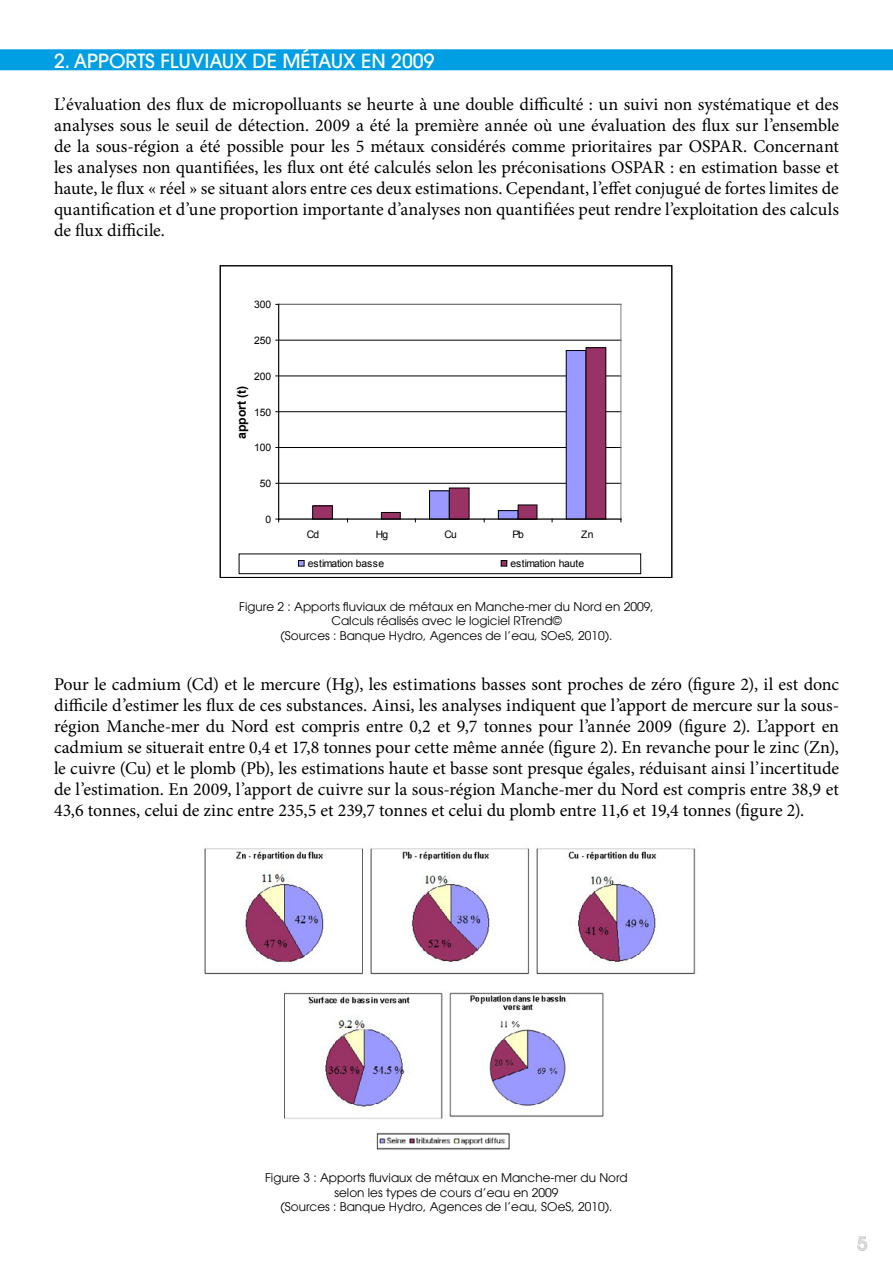
<style>
.page{position:relative;width:893px;height:1263px;background:#fff}
.page>*{position:absolute;margin:0;border:0;box-sizing:border-box;transform-origin:0 0}
.t1{font:500 19.5px "Avant Garde LT";color:#fff}
.t2{font:18px/21px "Minion Pro";letter-spacing:-.005em;color:#000;text-align:justify}
.t3{font:500 18px "Avant Garde LT";color:#dadada}
.t4{font:700 12.3px "Arial";letter-spacing:.005em;color:#000}
.t5{font:12px/14.4px "Avant Garde LT";color:#000;text-align:center}
.t6{font:10.35px "Arial";letter-spacing:-.01em;color:#000}
</style>
<div class="page">
<svg style="left:857px;top:1236px;width:10px;height:15px"></svg>
<div style="left:0;top:49px;width:893px;height:21px;background:#009fe3"></div>
<hr style="left:279px;top:483px;width:342px;height:1px;background:#000">
<hr style="left:279px;top:447px;width:342px;height:1px;background:#000">
<hr style="left:279px;top:411px;width:342px;height:1px;background:#000">
<hr style="left:279px;top:376px;width:342px;height:1px;background:#000">
<hr style="left:279px;top:340px;width:342px;height:1px;background:#000">
<hr style="left:279px;top:304px;width:342px;height:1px;background:#808080">
<hr style="left:620px;top:304px;width:1px;height:215px;background:#808080">
<div style="left:429px;top:491px;width:20px;height:28px;background:#99f"></div>
<div style="left:429px;top:490px;width:21px;height:29px;border:1px solid #000"></div>
<div style="left:498px;top:511px;width:20px;height:8px;background:#99f"></div>
<div style="left:498px;top:510px;width:21px;height:9px;border:1px solid #000"></div>
<div style="left:566px;top:350px;width:20px;height:169px;background:#99f"></div>
<div style="left:313px;top:506px;width:19px;height:13px;background:#936"></div>
<div style="left:312px;top:505px;width:21px;height:14px;border:1px solid #000"></div>
<div style="left:381px;top:512px;width:19px;height:7px;background:#936"></div>
<div style="left:381px;top:512px;width:20px;height:7px;border:1px solid #000"></div>
<div style="left:449px;top:488px;width:20px;height:31px;background:#936"></div>
<div style="left:449px;top:487px;width:21px;height:32px;border:1px solid #000"></div>
<div style="left:518px;top:505px;width:19px;height:14px;background:#936"></div>
<div style="left:518px;top:504px;width:19px;height:15px;border:1px solid #000"></div>
<div style="left:586px;top:348px;width:20px;height:171px;background:#936"></div>
<div style="left:586px;top:347px;width:20px;height:172px;border:1px solid #000"></div>
<hr style="left:278px;top:304px;width:1px;height:215px;background:#000">
<hr style="left:279px;top:519px;width:342px;height:1px;background:#000">
<div style="left:239px;top:554px;width:402px;height:20px;border:1px solid #000"></div>
<div style="left:298px;top:560px;width:7px;height:7px;border:1px solid #000"></div>
<div style="left:501px;top:560px;width:6px;height:7px;border:1px solid #000"></div>
<div style="left:220px;top:266px;width:452px;height:311px;border:1px solid #000"></div>
<img style="left:204px;top:848px;width:492px;height:301px">
<p class="t1" style="left:54px;top:49px;width:382px">2. APPORTS FLUVIAUX DE MÉTAUX EN 2009</p>
<p class="t2" style="left:54px;top:94px;width:786px">L’évaluation des flux de micropolluants se heurte à une double difficulté : un suivi non systématique et des analyses sous le seuil de détection. 2009 a été la première année où une évaluation des flux sur l’ensemble de la sous-région a été possible pour les 5 métaux considérés comme prioritaires par OSPAR. Concernant les analyses non quantifiées, les flux ont été calculés selon les préconisations OSPAR : en estimation basse et haute, le flux « réel » se situant alors entre ces deux estimations. Cependant, l’effet conjugué de fortes limites de quantification et d’une proportion importante d’analyses non quantifiées peut rendre l’exploitation des calculs de flux difficile.</p>
<p class="t6" style="left:254px;top:298px;width:19px">300</p>
<p class="t6" style="left:254px;top:334px;width:19px">250</p>
<p class="t6" style="left:254px;top:369px;width:19px">200</p>
<p class="t4" style="left:233px;top:439px;width:55px;rotate:-90deg">apport (t)</p>
<p class="t6" style="left:254px;top:405px;width:19px">150</p>
<p class="t6" style="left:254px;top:441px;width:19px">100</p>
<p class="t6" style="left:260px;top:477px;width:13px">50</p>
<p class="t6" style="left:265px;top:512px;width:7px">0</p>
<p class="t6" style="left:307px;top:527px;width:14px">Cd</p>
<p class="t6" style="left:376px;top:527px;width:14px">Hg</p>
<p class="t6" style="left:445px;top:527px;width:14px">Cu</p>
<p class="t6" style="left:512px;top:527px;width:13px">Pb</p>
<p class="t6" style="left:581px;top:527px;width:14px">Zn</p>
<p class="t6" style="left:308px;top:557px;width:78px">estimation basse</p>
<p class="t6" style="left:511px;top:557px;width:75px">estimation haute</p>
<p class="t5" style="left:239px;top:599px;width:416px">Figure 2 : Apports fluviaux de métaux en Manche-mer du Nord en 2009,<br>Calculs réalisés avec le logiciel RTrend©<br>(Sources : Banque Hydro, Agences de l’eau, SOeS, 2010).</p>
<p class="t2" style="left:54px;top:673px;width:787px">Pour le cadmium (Cd) et le mercure (Hg), les estimations basses sont proches de zéro (figure 2), il est donc difficile d’estimer les flux de ces substances. Ainsi, les analyses indiquent que l’apport de mercure sur la sous&shy;région Manche-mer du Nord est compris entre 0,2 et 9,7 tonnes pour l’année 2009 (figure 2). L’apport en cadmium se situerait entre 0,4 et 17,8 tonnes pour cette même année (figure 2). En revanche pour le zinc (Zn), le cuivre (Cu) et le plomb (Pb), les estimations haute et basse sont presque égales, réduisant ainsi l’incertitude de l’estimation. En 2009, l’apport de cuivre sur la sous-région Manche-mer du Nord est compris entre 38,9 et 43,6 tonnes, celui de zinc entre 235,5 et 239,7 tonnes et celui du plomb entre 11,6 et 19,4 tonnes (figure 2).</p>
<p class="t5" style="left:265px;top:1171px;width:364px">Figure 3 : Apports fluviaux de métaux en Manche-mer du Nord selon les types de cours d’eau en 2009<br>(Sources : Banque Hydro, Agences de l’eau, SOeS, 2010).</p>
<p class="t3" style="left:857px;top:1232px;width:11px">5</p>
</div>
